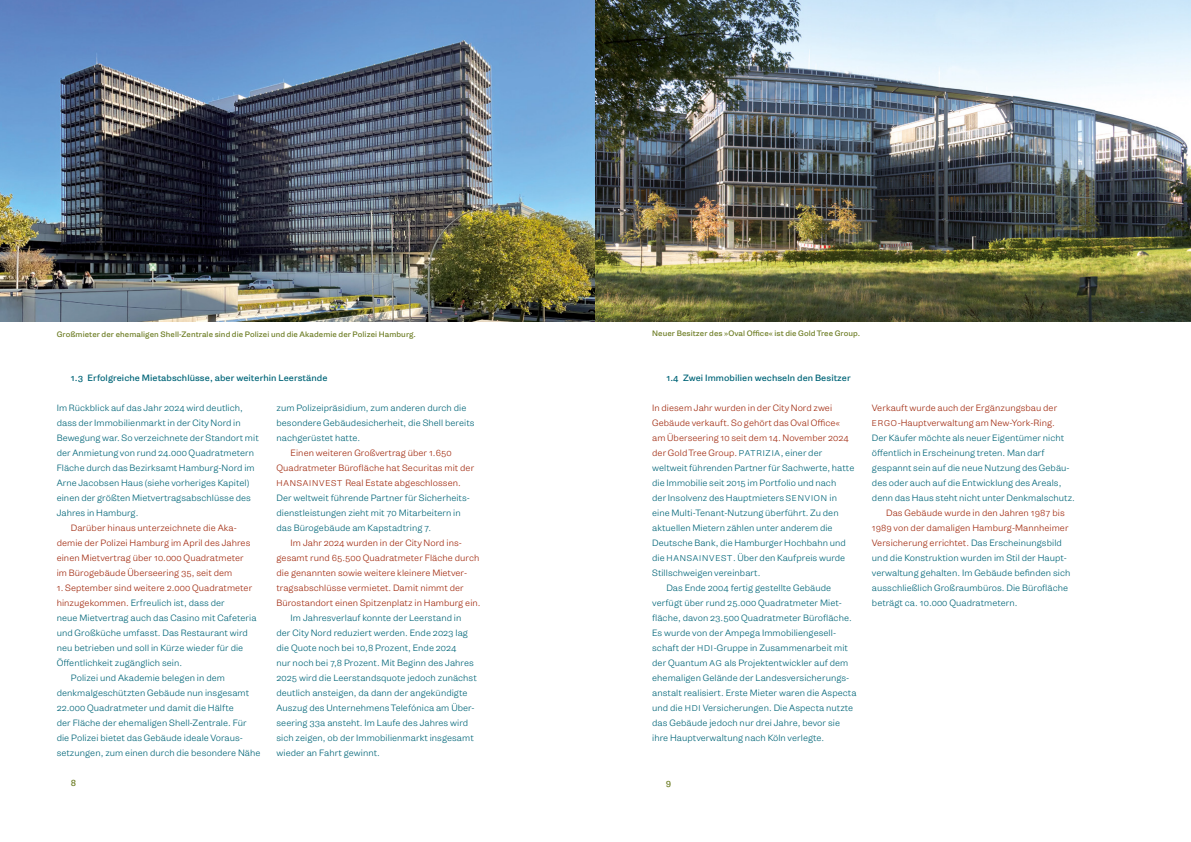
<style>
.page{position:relative;width:1191px;height:842px;background:#fff}
.page>*{position:absolute;margin:0;border:0;box-sizing:border-box;transform-origin:0 0}
.grund{font:300 8.7px/15px "Gira Sans";letter-spacing:.005em;color:#006578}
.grund_oE{font:300 8.7px/15px "Gira Sans";letter-spacing:.005em;color:#006578}
.grund-2{font:300 8.7px/15px "Gira Sans";letter-spacing:.005em;color:#a12a0f}
.ue02{font:8.7px "Gira Sans";letter-spacing:.005em;color:#006578}
.t1{font:8.7px "Gira Sans";color:#6c7c23}
.BU{font:7.5px "Gira Sans";letter-spacing:.01em;color:#6c7c23}
.s1{color:#a12a0f}
.s2{font-size:8px;color:#a12a0f}
.s3{font-size:8px}
</style>
<div class="page">
<img style="left:2px;top:2px;width:1187px;height:319px">
<hr style="left:595px;top:0;width:1px;height:842px;background:#000">
<p class="BU" style="left:57px;top:329px;width:361px">Großmieter der ehemaligen Shell-Zentrale sind die Polizei und die Akademie der Polizei Hamburg.</p>
<p class="BU" style="left:652px;top:328px;width:209px">Neuer Besitzer des »Oval Office« ist die Gold Tree Group.</p>
<p class="ue02" style="left:71px;top:372px;width:258px">1.3 Erfolgreiche Mietabschlüsse, aber weiterhin Leerstände</p>
<p class="ue02" style="left:666px;top:372px;width:186px">1.4 Zwei Immobilien wechseln den Besitzer</p>
<p class="grund" style="left:276px;top:400px;width:200px">zum Polizeipräsidium, zum anderen durch die besondere Gebäudesicherheit, die Shell bereits nachgerüstet hatte.</p>
<p class="grund" style="left:276px;top:445px;width:199px;text-indent:14px"><span class="s1">Einen weiteren Großvertrag über 1.650<br>Quadratmeter Bürofläche hat Securitas mit der </span><span class="s2">HANSAINVEST</span> <span class="s1">Real Estate abgeschlossen.<br></span>Der weltweit führende Partner für Sicherheits&shy;dienstleistungen zieht mit 70 Mitarbeitern in das Bürogebäude am Kapstadtring 7.</p>
<p class="grund-2" style="left:276px;top:535px;width:206px;text-indent:14px">Im Jahr 2024 wurden in der City Nord ins&shy;gesamt rund 65.500 Quadratmeter Fläche durch die genannten sowie weitere kleinere Mietver&shy;tragsabschlüsse vermietet. Damit nimmt der Bürostandort einen Spitzenplatz in Hamburg ein.</p>
<p class="grund" style="left:276px;top:610px;width:202px;text-indent:14px">Im Jahresverlauf konnte der Leerstand in der City Nord reduziert werden. Ende 2023 lag die Quote noch bei 10,8 Prozent, Ende 2024<br>nur noch bei 7,8 Prozent. Mit Beginn des Jahres 2025 wird die Leerstandsquote jedoch zunächst deutlich ansteigen, da dann der angekündigte Auszug des Unternehmens Telefónica am Über&shy;seering 33a ansteht. Im Laufe des Jahres wird sich zeigen, ob der Immobilienmarkt insgesamt wieder an Fahrt gewinnt.</p>
<p class="grund_oE" style="left:57px;top:400px;width:203px">Im Rückblick auf das Jahr 2024 wird deutlich, dass der Immobilienmarkt in der City Nord in Bewegung war. So verzeichnete der Standort mit der Anmietung von rund 24.000 Quadratmetern Fläche durch das Bezirksamt Hamburg-Nord im Arne Jacobsen Haus (siehe vorheriges Kapitel) einen der größten Mietvertragsabschlüsse des Jahres in Hamburg.</p>
<p class="grund-2" style="left:57px;top:520px;width:195px;text-indent:14px">Darüber hinaus unterzeichnete die Aka&shy;demie der Polizei Hamburg im April des Jahres einen Mietvertrag über 10.000 Quadratmeter im Bürogebäude Überseering 35, seit dem</p>
<p class="grund" style="left:57px;top:580px;width:201px"><span class="s1">1. September sind weitere 2.000 Quadratmeter hinzugekommen.</span> Erfreulich ist, dass der<br>neue Mietvertrag auch das Casino mit Cafeteria und Großküche umfasst. Das Restaurant wird neu betrieben und soll in Kürze wieder für die Öffentlichkeit zugänglich sein.</p>
<p class="grund" style="left:57px;top:670px;width:205px;text-indent:14px">Polizei und Akademie belegen in dem denkmalgeschützten Gebäude nun insgesamt 22.000 Quadratmeter und damit die Hälfte<br>der Fläche der ehemaligen Shell-Zentrale. Für die Polizei bietet das Gebäude ideale Voraus&shy;setzungen, zum einen durch die besondere Nähe</p>
<p class="grund_oE" style="left:652px;top:400px;width:204px"><span class="s1">In diesem Jahr wurden in der City Nord zwei Gebäude verkauft. So gehört das Oval Office« am Überseering 10 seit dem 14. November 2024 der Gold Tree Group.</span> <span class="s3">PATRIZIA</span>, einer der weltweit führenden Partner für Sachwerte, hatte die Immobilie seit 2015 im Portfolio und nach<br>der Insolvenz des Hauptmieters <span class="s3">SENVION</span> in eine Multi-Tenant-Nutzung überführt. Zu den aktuellen Mietern zählen unter anderem die Deutsche Bank, die Hamburger Hochbahn und die <span class="s3">HANSAINVEST</span>. Über den Kaufpreis wurde Stillschweigen vereinbart.</p>
<p class="grund" style="left:652px;top:580px;width:206px;text-indent:14px">Das Ende 2004 fertig gestellte Gebäude verfügt über rund 25.000 Quadratmeter Miet&shy;fläche, davon 23.500 Quadratmeter Bürofläche.<br>Es wurde von der Ampega Immobiliengesell&shy;schaft der <span class="s3">HDI</span>-Gruppe in Zusammenarbeit mit der Quantum <span class="s3">AG</span> als Projektentwickler auf dem ehemaligen Gelände der Landesversicherungs&shy;anstalt realisiert. Erste Mieter waren die Aspecta und die <span class="s3">HDI</span> Versicherungen. Die Aspecta nutzte das Gebäude jedoch nur drei Jahre, bevor sie ihre Hauptverwaltung nach Köln verlegte.</p>
<p class="t1" style="left:71px;top:777px;width:7px">8</p>
<p class="t1" style="left:665px;top:777px;width:7px">9</p>
<p class="grund_oE" style="left:872px;top:400px;width:204px"><span class="s1">Verkauft wurde auch der Ergänzungsbau der </span><span class="s2">ERGO</span><span class="s1">-Hauptverwaltung am New-York-Ring.<br></span>Der Käufer möchte als neuer Eigentümer nicht öffentlich in Erscheinung treten. Man darf gespannt sein auf die neue Nutzung des Gebäu&shy;des oder auch auf die Entwicklung des Areals, denn das Haus steht nicht unter Denkmalschutz.</p>
<p class="grund" style="left:872px;top:505px;width:200px;text-indent:14px"><span class="s1">Das Gebäude wurde in den Jahren 1987 bis 1989 von der damaligen Hamburg-Mannheimer Versicherung errichtet.</span> Das Erscheinungsbild und die Konstruktion wurden im Stil der Haupt&shy;verwaltung gehalten. Im Gebäude befinden sich ausschließlich Großraumbüros. Die Bürofläche beträgt ca. 10.000 Quadratmetern.</p>
</div>
